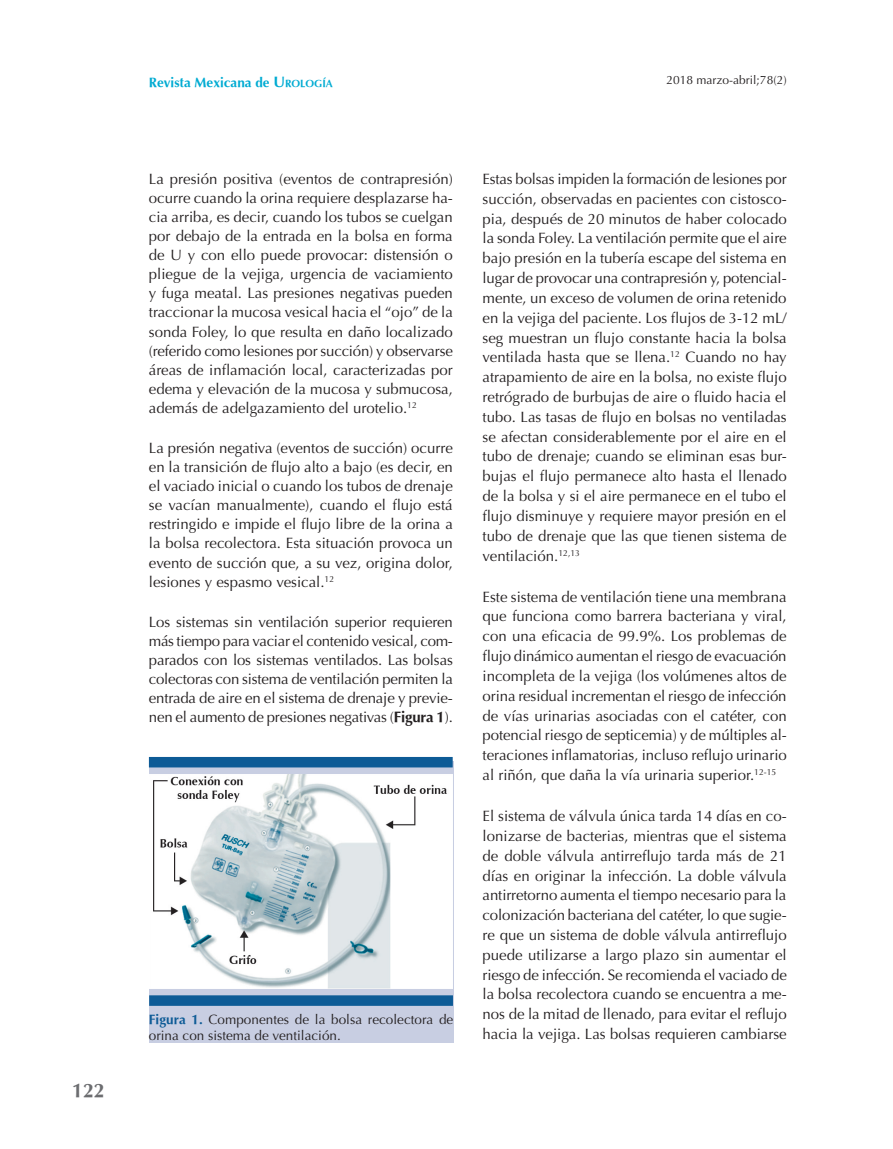
<style>
.page{position:relative;width:893px;height:1149px;background:#fff}
.page>*{position:absolute;margin:0;border:0;box-sizing:border-box;transform-origin:0 0}
.t1{font:700 19.5px "Optima";color:#6c6d70}
.Texto{font:15px/19.8px "Optima";color:#231f20;text-align:justify}
.Pie_de_figura{font:13.5px/16.5px "Optima";letter-spacing:.005em;color:#231f20}
.t2{font:700 13.5px "Optima";color:#00abd2}
.t3{font:12px "Optima";color:#231f20}
.s1{font-size:15px}
.s2{font-size:10.5px}
.s3{font-weight:700}
.s4{font-weight:700;color:#0d5b96}
</style>
<div class="page">
<div style="left:149px;top:760px;width:304px;height:282px;background:#c8cee2"></div>
<img style="left:149px;top:774px;width:304px;height:214px">
<div style="left:149px;top:995px;width:304px;height:10px;background:#0d5b96"></div>
<div style="left:149px;top:756px;width:304px;height:11px;background:#0d5b96"></div>
<h1 class="t1" style="left:72px;top:1079px;width:34px">122</h1>
<p class="t2" style="left:149px;top:74px;width:186px">Revista Mexicana de <span class="s1">U</span><span class="s2">ROLOGÍA</span></p>
<p class="t3" style="left:667px;top:73px;width:122px">2018 marzo-abril;78(2)</p>
<p class="Texto" style="left:149px;top:169px;width:306px;line-height:19px">La presión positiva (eventos de contrapresión) ocurre cuando la orina requiere desplazarse ha&shy;cia arriba, es decir, cuando los tubos se cuelgan por debajo de la entrada en la bolsa en forma de U y con ello puede provocar: distensión o pliegue de la vejiga, urgencia de vaciamiento y fuga meatal. Las presiones negativas pueden traccionar la mucosa vesical hacia el “ojo” de la sonda Foley, lo que resulta en daño localizado (referido como lesiones por succión) y observarse áreas de inflamación local, caracterizadas por edema y elevación de la mucosa y submucosa, además de adelgazamiento del urotelio.<sup>12</sup></p>
<p class="Texto" style="left:149px;top:438px;width:306px;line-height:19px">La presión negativa (eventos de succión) ocurre en la transición de flujo alto a bajo (es decir, en el vaciado inicial o cuando los tubos de drenaje se vacían manualmente), cuando el flujo está restringido e impide el flujo libre de la orina a la bolsa recolectora. Esta situación provoca un evento de succión que, a su vez, origina dolor, lesiones y espasmo vesical.<sup>12</sup></p>
<p class="Texto" style="left:149px;top:612px;width:306px;line-height:19px">Los sistemas sin ventilación superior requieren más tiempo para vaciar el contenido vesical, com&shy;parados con los sistemas ventilados. Las bolsas colectoras con sistema de ventilación permiten la entrada de aire en el sistema de drenaje y previe&shy;nen el aumento de presiones negativas (<span class="s3">Figura 1</span>).</p>
<p class="Pie_de_figura" style="left:149px;top:1010px;width:306px"><span class="s4">Figura 1.</span> Componentes de la bolsa recolectora de orina con sistema de ventilación.</p>
<p class="Texto" style="left:483px;top:169px;width:306px">Estas bolsas impiden la formación de lesiones por succión, observadas en pacientes con cistosco&shy;pia, después de 20 minutos de haber colocado la sonda Foley. La ventilación permite que el aire bajo presión en la tubería escape del sistema en lugar de provocar una contrapresión y, potencial&shy;mente, un exceso de volumen de orina retenido en la vejiga del paciente. Los flujos de 3-12 mL/ seg muestran un flujo constante hacia la bolsa ventilada hasta que se llena.<sup>12</sup> Cuando no hay atrapamiento de aire en la bolsa, no existe flujo retrógrado de burbujas de aire o fluido hacia el tubo. Las tasas de flujo en bolsas no ventiladas se afectan considerablemente por el aire en el tubo de drenaje; cuando se eliminan esas bur&shy;bujas el flujo permanece alto hasta el llenado de la bolsa y si el aire permanece en el tubo el flujo disminuye y requiere mayor presión en el tubo de drenaje que las que tienen sistema de ventilación.<sup>12,13</sup></p>
<p class="Texto" style="left:483px;top:586px;width:306px">Este sistema de ventilación tiene una membrana que funciona como barrera bacteriana y viral, con una eficacia de 99.9%. Los problemas de flujo dinámico aumentan el riesgo de evacuación incompleta de la vejiga (los volúmenes altos de orina residual incrementan el riesgo de infección de vías urinarias asociadas con el catéter, con potencial riesgo de septicemia) y de múltiples al&shy;teraciones inflamatorias, incluso reflujo urinario al riñón, que daña la vía urinaria superior.<sup>12-15</sup></p>
<p class="Texto" style="left:483px;top:806px;width:306px">El sistema de válvula única tarda 14 días en co&shy;lonizarse de bacterias, mientras que el sistema de doble válvula antirreflujo tarda más de 21 días en originar la infección. La doble válvula antirretorno aumenta el tiempo necesario para la colonización bacteriana del catéter, lo que sugie&shy;re que un sistema de doble válvula antirreflujo puede utilizarse a largo plazo sin aumentar el riesgo de infección. Se recomienda el vaciado de la bolsa recolectora cuando se encuentra a me&shy;nos de la mitad de llenado, para evitar el reflujo hacia la vejiga. Las bolsas requieren cambiarse</p>
</div>
